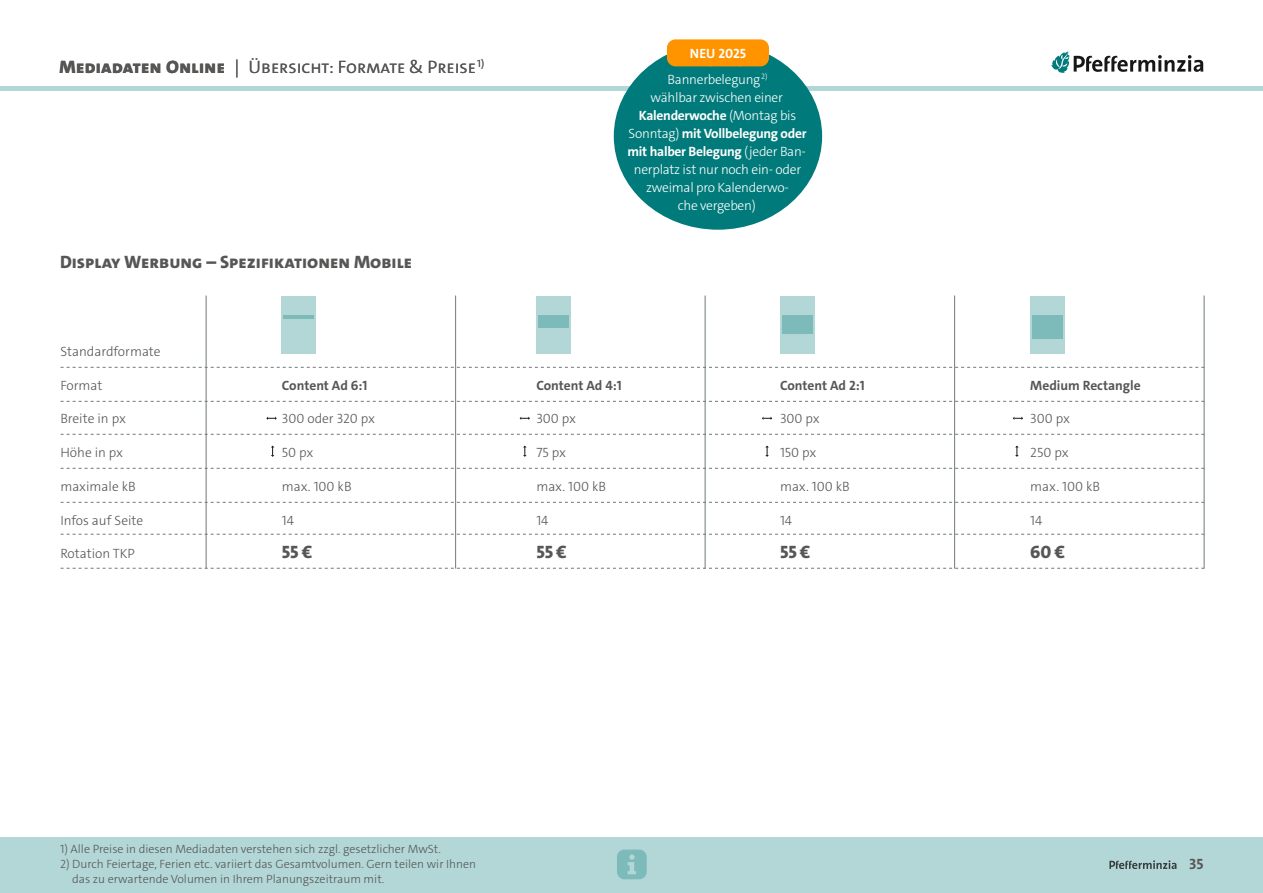
<style>
.page{position:relative;width:1263px;height:893px;background:#fff}
.page>*{position:absolute;margin:0;border:0;box-sizing:border-box;transform-origin:0 0}
.Zwiti{font:800 18px "The Sans C4 s";color:#565655}
.Rubrik-Thema{font:300 18px "The Sans C4 s";color:#565655}
.t1{font:700 15px "The Sans C4 s";color:#565655}
.Lauftext{font:300 13.5px/18px "The Sans C4 s";letter-spacing:-.02em;color:#fff;text-align:center}
.Lauftext-2{font:300 13.5px "The Sans C4 s";color:#565655}
.Lauftext-3{font:700 13.5px "The Sans C4 s";color:#565655}
.Lauftext-4{font:700 13.5px "The Sans C4 s";color:#fff}
.Quelle{font:300 12px/15px "The Sans C4 s";color:#565655}
.s1{font-weight:800}
.s2{font-weight:700}
</style>
<div class="page">
<div style="left:0;top:838px;width:1263px;height:55px;background:#b3d7d7"></div>
<svg style="left:1109px;top:860px;width:67px;height:9px"></svg>
<hr style="left:0;top:86px;width:1263px;height:4px;background:#b3d7d7">
<svg style="left:617px;top:849px;width:30px;height:30px"></svg>
<svg style="left:1051px;top:51px;width:152px;height:22px"></svg>
<hr style="left:206px;top:296px;width:1px;height:272px;background:#71787b">
<hr style="left:455px;top:296px;width:1px;height:272px;background:#71787b">
<hr style="left:705px;top:296px;width:1px;height:272px;background:#71787b">
<hr style="left:954px;top:296px;width:1px;height:272px;background:#71787b">
<hr style="left:1204px;top:296px;width:1px;height:272px;background:#71787b">
<svg style="left:60px;top:367px;width:1144px;height:1px"></svg>
<svg style="left:60px;top:401px;width:1144px;height:1px"></svg>
<svg style="left:60px;top:434px;width:1144px;height:1px"></svg>
<svg style="left:60px;top:468px;width:1144px;height:1px"></svg>
<svg style="left:60px;top:502px;width:1144px;height:1px"></svg>
<svg style="left:60px;top:534px;width:1144px;height:1px"></svg>
<svg style="left:60px;top:568px;width:1144px;height:1px"></svg>
<div style="left:780px;top:296px;width:34px;height:57px;background:#b3d7d7"></div>
<div style="left:782px;top:316px;width:30px;height:18px;background:#7dbbbb"></div>
<div style="left:536px;top:296px;width:34px;height:57px;background:#b3d7d7"></div>
<div style="left:538px;top:316px;width:30px;height:12px;background:#7dbbbb"></div>
<div style="left:282px;top:296px;width:34px;height:57px;background:#b3d7d7"></div>
<hr style="left:284px;top:316px;width:30px;height:3px;background:#007a7a">
<div style="left:1030px;top:296px;width:34px;height:57px;background:#b3d7d7"></div>
<div style="left:1032px;top:316px;width:30px;height:23px;background:#7dbbbb"></div>
<svg style="left:266px;top:417px;width:11px;height:3px"></svg>
<svg style="left:520px;top:417px;width:10px;height:3px"></svg>
<svg style="left:762px;top:417px;width:10px;height:3px"></svg>
<svg style="left:1013px;top:417px;width:10px;height:3px"></svg>
<svg style="left:271px;top:446px;width:3px;height:11px"></svg>
<svg style="left:523px;top:446px;width:4px;height:11px"></svg>
<svg style="left:765px;top:446px;width:4px;height:11px"></svg>
<svg style="left:1015px;top:446px;width:4px;height:11px"></svg>
<div style="left:614px;top:43px;width:208px;height:187px;background:#007a7a;border-radius:50%"></div>
<div style="left:667px;top:39px;width:102px;height:27px;background:#ff9300;border-radius:9px"></div>
<p class="Rubrik-Thema" style="left:60px;top:55px;width:426px"><span class="s1">Mediadaten Online</span> | Übersicht: Formate &amp; Preise<sup>1)</sup></p>
<p class="Zwiti" style="left:60px;top:250px;width:354px">Display Werbung – Spezifikationen Mobile</p>
<p class="Lauftext-2" style="left:60px;top:343px;width:102px">Standardformate</p>
<p class="Lauftext-2" style="left:60px;top:376px;width:44px">Format</p>
<p class="Lauftext-2" style="left:60px;top:410px;width:67px">Breite in px</p>
<p class="Lauftext-2" style="left:60px;top:444px;width:64px">Höhe in px</p>
<p class="Lauftext-2" style="left:60px;top:478px;width:77px">maximale kB</p>
<p class="Lauftext-2" style="left:60px;top:511px;width:85px">Infos auf Seite</p>
<p class="Lauftext-2" style="left:60px;top:545px;width:76px">Rotation TKP</p>
<p class="Lauftext-3" style="left:282px;top:376px;width:87px">Content Ad 6:1</p>
<p class="Lauftext-2" style="left:282px;top:410px;width:95px">300 oder 320 px</p>
<p class="Lauftext-2" style="left:282px;top:444px;width:33px">50 px</p>
<p class="Lauftext-2" style="left:282px;top:478px;width:71px">max. 100 kB</p>
<p class="Lauftext-2" style="left:282px;top:511px;width:14px">14</p>
<p class="Zwiti" style="left:282px;top:541px;width:32px">55 €</p>
<p class="Lauftext-4" style="left:690px;top:45px;width:58px">NEU 2025</p>
<p class="Lauftext" style="left:627px;top:52px;width:180px"><span class="s2">NEU2025<br></span>Bannerbelegung<sup>2)<br></sup>wählbar zwischen einer<br><span class="s2">Kalenderwoche</span> (Montag bis<br>Sonntag) <span class="s2">mit Vollbelegung oder mit halber Belegung</span> (jeder Ban&shy;nerplatz ist nur noch ein- oder zweimal pro Kalenderwo-<br>che vergeben)</p>
<p class="Lauftext-3" style="left:536px;top:376px;width:87px">Content Ad 4:1</p>
<p class="Lauftext-2" style="left:536px;top:410px;width:41px">300 px</p>
<p class="Lauftext-2" style="left:536px;top:444px;width:31px">75 px</p>
<p class="Lauftext-2" style="left:536px;top:478px;width:71px">max. 100 kB</p>
<p class="Lauftext-2" style="left:536px;top:511px;width:14px">14</p>
<p class="Zwiti" style="left:536px;top:541px;width:32px">55 €</p>
<p class="Lauftext-3" style="left:780px;top:376px;width:86px">Content Ad 2:1</p>
<p class="Lauftext-2" style="left:780px;top:410px;width:41px">300 px</p>
<p class="Lauftext-2" style="left:780px;top:444px;width:38px">150 px</p>
<p class="Lauftext-2" style="left:780px;top:478px;width:71px">max. 100 kB</p>
<p class="Lauftext-2" style="left:780px;top:511px;width:14px">14</p>
<p class="Zwiti" style="left:780px;top:541px;width:32px">55 €</p>
<p class="Quelle" style="left:60px;top:842px;width:382px">1) Alle Preise in diesen Mediadaten verstehen sich zzgl. gesetzlicher MwSt.</p>
<p class="Quelle" style="left:72px;top:857px;width:405px;text-indent:-12px">2) Durch Feiertage, Ferien etc. variiert das Gesamtvolumen. Gern teilen wir Ihnen das zu erwartende Volumen in Ihrem Planungszeitraum mit.</p>
<p class="Lauftext-3" style="left:1030px;top:376px;width:112px">Medium Rectangle</p>
<p class="Lauftext-2" style="left:1030px;top:410px;width:41px">300 px</p>
<p class="Lauftext-2" style="left:1030px;top:444px;width:40px">250 px</p>
<p class="Lauftext-2" style="left:1030px;top:478px;width:71px">max. 100 kB</p>
<p class="Lauftext-2" style="left:1030px;top:511px;width:14px">14</p>
<p class="Zwiti" style="left:1030px;top:541px;width:36px">60 €</p>
<p class="t1" style="left:1189px;top:854px;width:16px">35</p>
</div>
